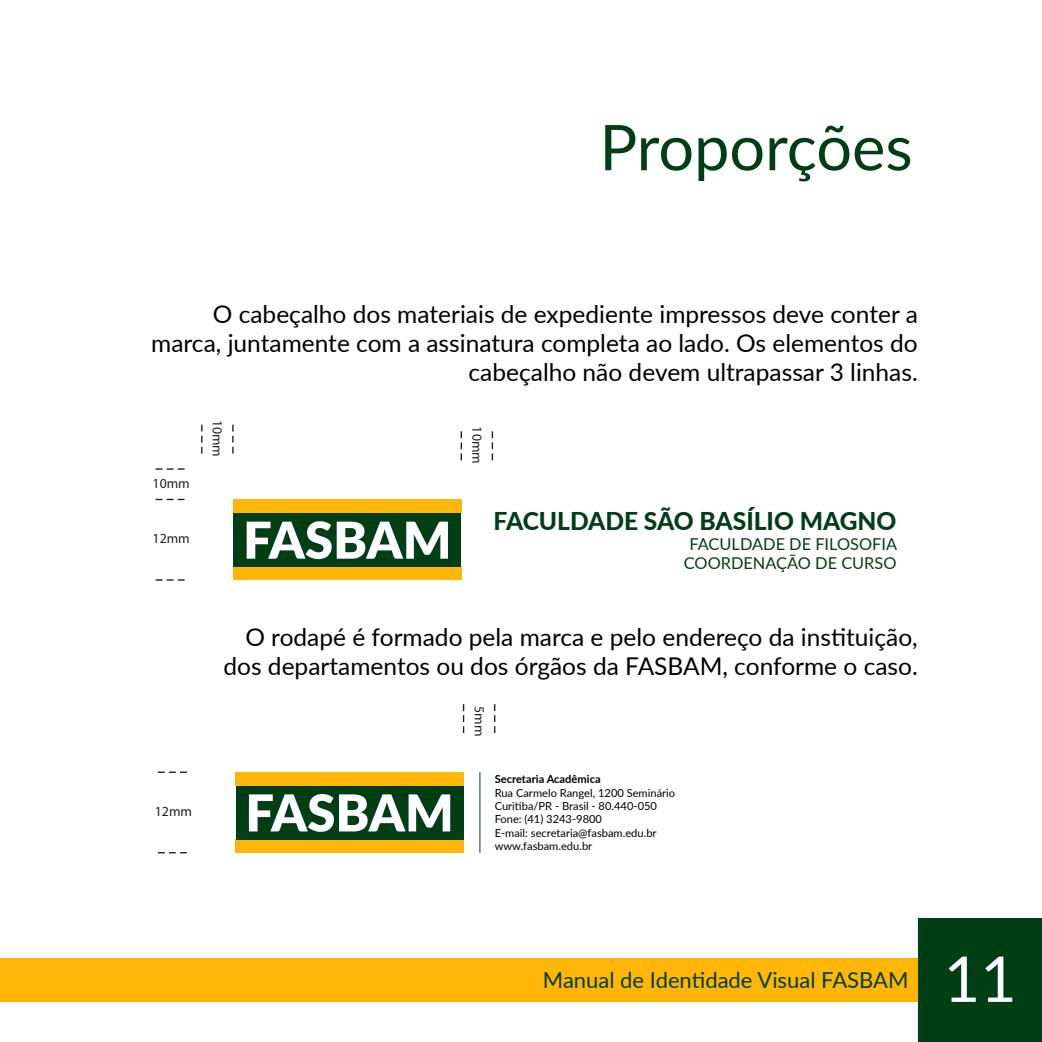
<style>
.page{position:relative;width:1042px;height:1042px;background:#fff}
.page>*{position:absolute;margin:0;border:0;box-sizing:border-box;transform-origin:0 0}
.t1{font:63px "Lato";color:#003e15}
.t2{font:63px "Lato";color:#fff}
.t3{font:24.5px/29.4px "Lato";color:#000;text-align:right}
.t4{font:800 24.5px "Lato";color:#003e15}
.t5{font:22.05px "Lato";color:#003e15}
.t6{font:16.45px/19.6px "Lato";color:#003e15;text-align:center}
.t7{font:13.83px "Myriad Pro";color:#231f20}
.t8{font:11.2px/13.3px "Lato";color:#000}
.t9{font:700 11.2px "Lato";color:#000}
</style>
<div class="page">
<div style="left:0;top:958px;width:918px;height:44px;background:#ffb606"></div>
<div style="left:918px;top:918px;width:124px;height:124px;background:#003e15"></div>
<div style="left:233px;top:499px;width:228px;height:14px;background:#ffb606"></div>
<img style="left:233px;top:566px;width:228px;height:14px">
<div style="left:233px;top:513px;width:228px;height:53px;background:#003e15"></div>
<svg style="left:247px;top:521px;width:201px;height:38px"></svg>
<svg style="left:201px;top:424px;width:1px;height:30px"></svg>
<svg style="left:232px;top:424px;width:2px;height:30px"></svg>
<svg style="left:156px;top:499px;width:29px;height:1px"></svg>
<svg style="left:156px;top:468px;width:29px;height:2px"></svg>
<svg style="left:156px;top:579px;width:29px;height:2px"></svg>
<svg style="left:460px;top:431px;width:2px;height:29px"></svg>
<svg style="left:492px;top:431px;width:1px;height:29px"></svg>
<div style="left:236px;top:772px;width:227px;height:13px;background:#ffb606"></div>
<img style="left:236px;top:839px;width:227px;height:14px">
<div style="left:236px;top:785px;width:227px;height:54px;background:#003e15"></div>
<svg style="left:249px;top:794px;width:201px;height:38px"></svg>
<svg style="left:158px;top:771px;width:29px;height:2px"></svg>
<svg style="left:158px;top:852px;width:29px;height:1px"></svg>
<svg style="left:463px;top:704px;width:1px;height:29px"></svg>
<svg style="left:494px;top:704px;width:1px;height:29px"></svg>
<hr style="left:479px;top:772px;width:1px;height:81px;background:#003e15">
<h1 class="t1" style="left:599px;top:102px;width:315px">Proporções</h1>
<p class="t3" style="left:151px;top:298px;width:768px">O cabeçalho dos materiais de expediente impressos deve conter a marca, juntamente com a assinatura completa ao lado. Os elementos do cabeçalho não devem ultrapassar 3 linhas.</p>
<p class="t7" style="left:226px;top:420px;width:39px;rotate:90deg">m0 1 m</p>
<p class="t7" style="left:153px;top:475px;width:39px">10mm</p>
<p class="t7" style="left:485px;top:426px;width:39px;rotate:90deg">m0 1 m</p>
<p class="t7" style="left:153px;top:530px;width:39px">12mm</p>
<p class="t7" style="left:155px;top:802px;width:39px">12mm</p>
<p class="t4" style="left:493px;top:503px;width:404px">FACULDADE SÃO BASÍLIO MAGNO</p>
<p class="t6" style="left:684px;top:533px;width:215px">FACULDADE DE FILOSOFIA<br>COORDENAÇÃO DE CURSO</p>
<p class="t3" style="left:223px;top:621px;width:696px">O rodapé é formado pela marca e pelo endereço da instituição, dos departamentos ou dos órgãos da FASBAM, conforme o caso.</p>
<p class="t7" style="left:488px;top:706px;width:32px;rotate:90deg">m5 m</p>
<p class="t9" style="left:495px;top:771px;width:108px">Secretaria Acadêmica</p>
<p class="t8" style="left:495px;top:785px;width:182px">Rua Carmelo Rangel, 1200 Seminário<br>Curitiba/PR - Brasil - 80.440-050<br>Fone: (41) 3243-9800<br>E-mail: secretaria@fasbam.edu.br www.fasbam.edu.br</p>
<p class="t5" style="left:543px;top:964px;width:367px">Manual de Identidade Visual FASBAM</p>
<h1 class="t2" style="left:943px;top:934px;width:75px">11</h1>
</div>
